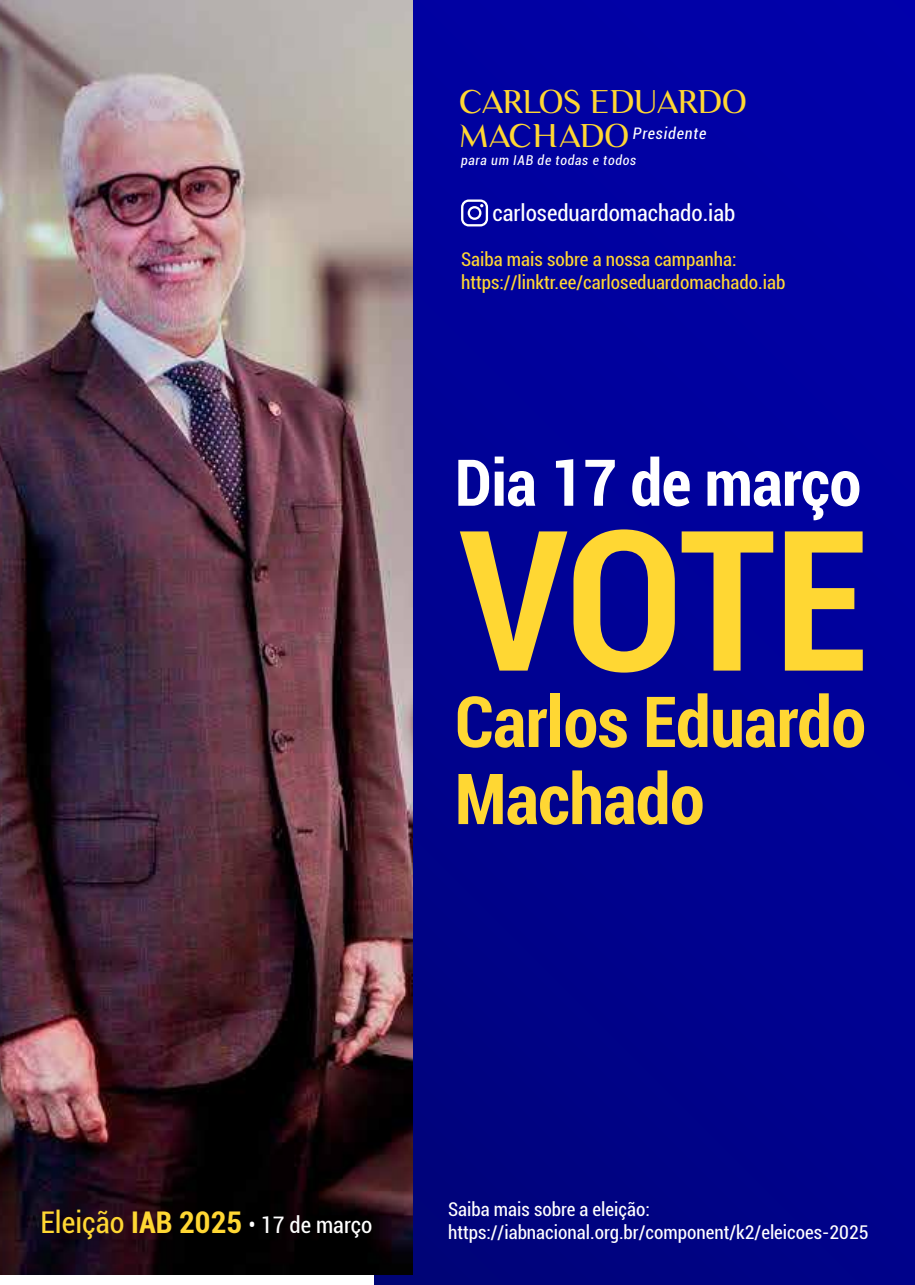
<style>
.page{position:relative;width:915px;height:1285px;background:#fff}
.page>*{position:absolute;margin:0;border:0;box-sizing:border-box;transform-origin:0 0}
.t1{font:700 condensed 195.6px "Roboto";color:#ffd733}
.t2{font:700 condensed 70.35px/77.1px "Roboto";letter-spacing:-.01em;color:#ffd733}
.t3{font:700 condensed 64.5px "Roboto";letter-spacing:-.01em;color:#fff}
.t4{font:31.35px/33.9px "Luxia Display";letter-spacing:-.03em;color:#ffd733}
.t5{font:condensed 22.8px "Roboto";color:#fff}
.t6{font:condensed 19.05px/22.8px "Roboto";color:#ffd733}
.t7{font:condensed 18.9px/22.8px "Roboto";color:#fff}
.t8{font:italic condensed 15.9px "Roboto";letter-spacing:.05em;color:#fff}
.t9{font:italic condensed 13.65px "Roboto";letter-spacing:.05em;color:#fff}
.s1{font-size:29.85px;color:#ffd733}
.s2{font-weight:700;font-size:29.85px;color:#ffd733}
</style>
<div class="page">
<div style="left:374px;top:0;width:540px;height:1284px;background:linear-gradient(to bottom,#0101a8,#000382)"></div>
<svg style="left:461px;top:199px;width:27px;height:27px"></svg>
<img style="left:0;top:0;width:413px;height:1273px">
<h3 class="t4" style="left:459px;top:84px;width:289px">CARLOS EDUARDO<br>MACHADO</h3>
<p class="t9" style="left:461px;top:150px;width:176px">para um IAB de todas e todos</p>
<p class="t8" style="left:632px;top:122px;width:75px">Presidente</p>
<p class="t5" style="left:492px;top:197px;width:244px">carloseduardomachado.iab</p>
<p class="t6" style="left:461px;top:247px;width:326px">Saiba mais sobre a nossa campanha: https://linktr.ee/carloseduardomachado.iab</p>
<h3 class="t3" style="left:454px;top:437px;width:408px">Dia 17 de março</h3>
<h1 class="t1" style="left:459px;top:463px;width:411px">VOTE</h1>
<h2 class="t2" style="left:454px;top:680px;width:412px">Carlos Eduardo<br>Machado</h2>
<p class="t5" style="left:40px;top:1208px;width:333px"><span class="s1">Eleição</span> <span class="s2">IAB 2025</span> • 17 de março</p>
<p class="t7" style="left:448px;top:1196px;width:422px">Saiba mais sobre a eleição: https://iabnacional.org.br/component/k2/eleicoes-2025</p>
</div>
